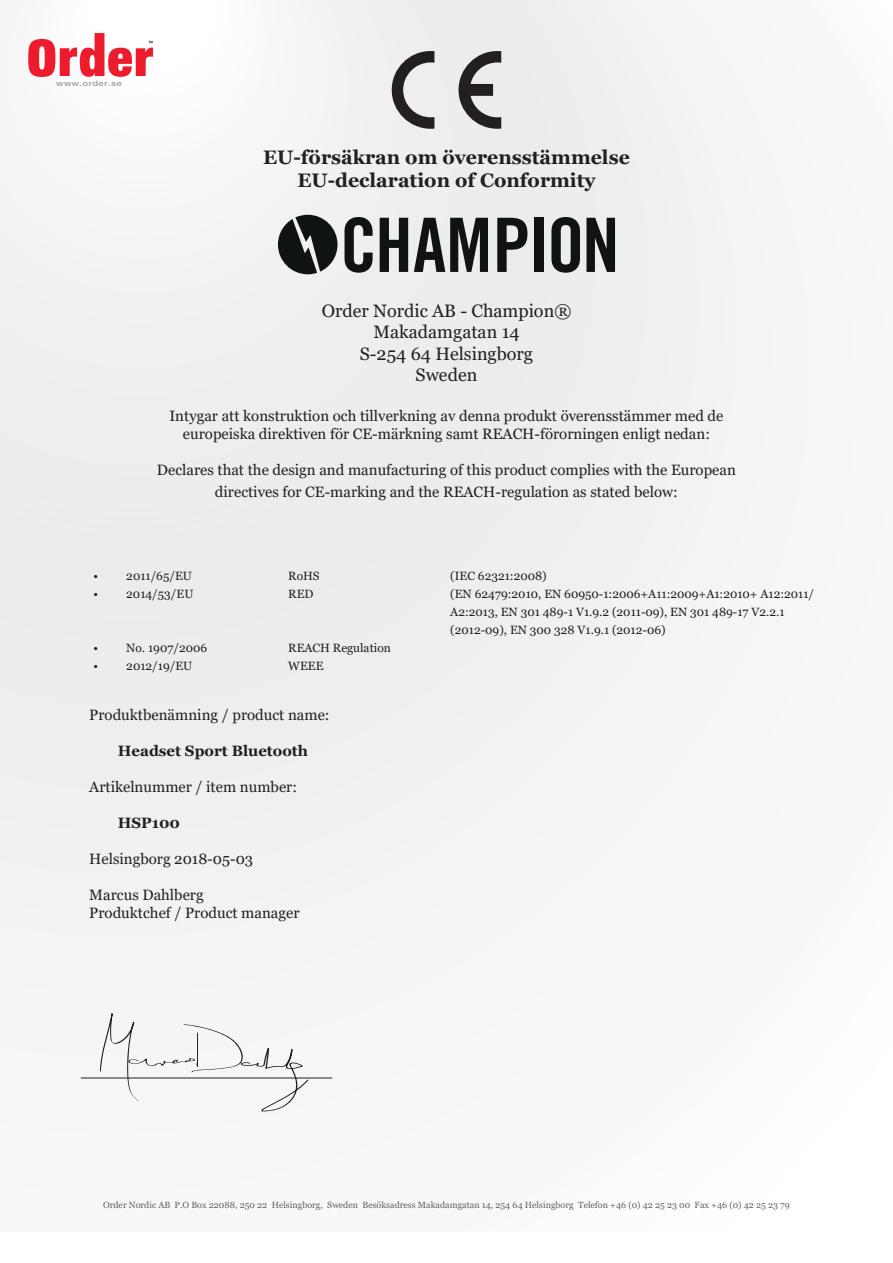
<style>
.page{position:relative;width:893px;height:1263px;background:#fff}
.page>*{position:absolute;margin:0;border:0;box-sizing:border-box;transform-origin:0 0}
.t1{font:700 19.5px/23.4px "Georgia";color:#231f20;text-align:center}
.t2{font:18px/21.6px "Georgia";color:#231f20;text-align:center}
.t3{font:15px/18px "Georgia";color:#231f20;text-align:center}
.t4{font:700 15px "Georgia";color:#231f20}
.t5{font:12px/18px "Georgia";color:#231f20}
.t6{font:9px "Georgia";color:#231f20}
.t7{font:700 7.5px "Helvetica";letter-spacing:.03em;color:#a8a9ad;scale:1.28 1}
</style>
<div class="page">
<div style="left:258px;top:49px;width:535px;height:1182px;background:#f2f3f3"></div>
<svg style="left:392px;top:51px;width:42px;height:78px;background:#9f9e9d"></svg>
<svg style="left:458px;top:51px;width:43px;height:78px;background:#8f8d8e"></svg>
<hr style="left:81px;top:1077px;width:251px;height:1px;background:#231f20">
<svg style="left:28px;top:33px;width:125px;height:44px"></svg>
<svg style="left:100px;top:1013px;width:209px;height:98px"></svg>
<svg style="left:345px;top:217px;width:28px;height:56px;background:#6f7272"></svg>
<svg style="left:380px;top:218px;width:28px;height:54px;background:#515454"></svg>
<svg style="left:414px;top:218px;width:74px;height:54px;background:#676a6a"></svg>
<svg style="left:497px;top:218px;width:30px;height:54px;background:#707272"></svg>
<div style="left:534px;top:218px;width:9px;height:54px;background:#0f1313"></div>
<svg style="left:551px;top:217px;width:29px;height:56px;background:#5a5d5d"></svg>
<svg style="left:586px;top:218px;width:29px;height:54px;background:#494c4c"></svg>
<svg style="left:278px;top:215px;width:59px;height:59px"></svg>
<p class="t7" style="left:56px;top:79px;width:53px">www.order.se</p>
<h1 class="t1" style="left:263px;top:145px;width:368px">EU-försäkran om överensstämmelse<br>EU-declaration of Conformity</h1>
<p class="t2" style="left:322px;top:300px;width:251px">Order Nordic AB - Champion®<br>Makadamgatan 14<br>S-254 64 Helsingborg<br>Sweden</p>
<p class="t3" style="left:169px;top:407px;width:555px">Intygar att konstruktion och tillverkning av denna produkt överensstämmer med de europeiska direktiven för CE-märkning samt REACH-förorningen enligt nedan:</p>
<p class="t3" style="left:157px;top:459px;width:581px;line-height:21.6px">Declares that the design and manufacturing of this product complies with the European directives for CE-marking and the REACH-regulation as stated below:</p>
<p class="t5" style="left:94px;top:567px;width:100px">• 2011/65/EU</p>
<p class="t5" style="left:288px;top:567px;width:33px">RoHS</p>
<p class="t5" style="left:450px;top:567px;width:98px">(IEC 62321:2008)</p>
<p class="t5" style="left:94px;top:585px;width:101px">• 2014/53/EU</p>
<p class="t5" style="left:288px;top:585px;width:27px">RED</p>
<p class="t5" style="left:450px;top:585px;width:365px">(EN 62479:2010, EN 60950-1:2006+A11:2009+A1:2010+ A12:2011/<br>A2:2013, EN 301 489-1 V1.9.2 (2011-09), EN 301 489-17 V2.2.1 (2012-09), EN 300 328 V1.9.1 (2012-06)</p>
<p class="t5" style="left:94px;top:639px;width:115px">• No. 1907/2006</p>
<p class="t5" style="left:288px;top:639px;width:104px">REACH Regulation</p>
<p class="t5" style="left:94px;top:657px;width:100px">• 2012/19/EU</p>
<p class="t5" style="left:288px;top:657px;width:37px">WEEE</p>
<p class="t3" style="left:89px;top:706px;width:242px">Produktbenämning / product name:</p>
<p class="t4" style="left:118px;top:741px;width:192px">Headset Sport Bluetooth</p>
<p class="t3" style="left:89px;top:778px;width:209px">Artikelnummer / item number:</p>
<p class="t4" style="left:118px;top:813px;width:64px">HSP100</p>
<p class="t3" style="left:89px;top:850px;width:165px">Helsingborg 2018-05-03</p>
<p class="t3" style="left:89px;top:886px;width:212px;text-align:left">Marcus Dahlberg<br>Produktchef / Product manager</p>
<p class="t6" style="left:103px;top:1199px;width:688px">Order Nordic AB P.O Box 22088, 250 22 Helsingborg, Sweden Besöksadress Makadamgatan 14, 254 64 Helsingborg Telefon +46 (0) 42 25 23 00 Fax +46 (0) 42 25 23 79</p>
</div>
